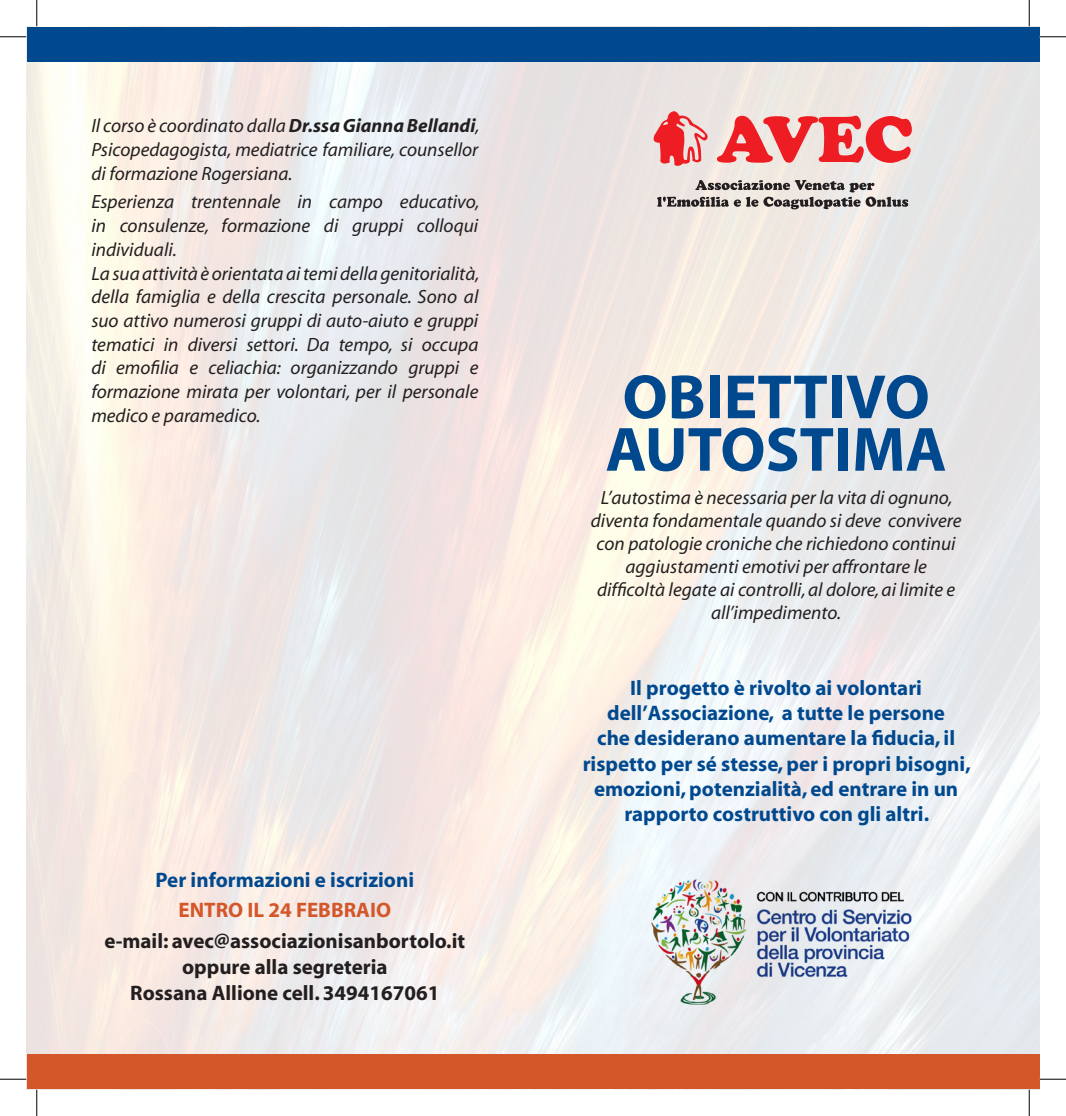
<style>
.page{position:relative;width:1066px;height:1116px;background:#fff}
.page>*{position:absolute;margin:0;border:0;box-sizing:border-box;transform-origin:0 0}
.t1{font:700 63px/52.5px "Myriad";color:#01498e}
.t2{font:700 21px/25.2px "Myriad";color:#01498e;text-align:center}
.t3{font:700 21px/25.7px "Myriad";color:#231f20;text-align:center}
.t4{font:700 21px "Myriad";color:#d4572a}
.t5{font:italic 19.25px/23.6px "Myriad";color:#231f20;text-align:center}
.s1{font-weight:700}
</style>
<div class="page">
<svg style="left:650px;top:111px;width:58px;height:57px"></svg>
<svg style="left:717px;top:116px;width:195px;height:47px"></svg>
<svg style="left:657px;top:180px;width:251px;height:29px"></svg>
<img style="left:650px;top:879px;width:262px;height:125px">
<div style="left:27px;top:27px;width:1012px;height:35px;background:#01498e"></div>
<div style="left:27px;top:1054px;width:1012px;height:34px;background:#d4572a"></div>
<svg style="left:0;top:36px;width:26px;height:1px"></svg>
<svg style="left:1039px;top:36px;width:27px;height:1px"></svg>
<svg style="left:0;top:1078px;width:26px;height:1px"></svg>
<svg style="left:1039px;top:1078px;width:27px;height:1px"></svg>
<svg style="left:36px;top:0;width:1px;height:26px"></svg>
<svg style="left:36px;top:1089px;width:1px;height:26px"></svg>
<svg style="left:1029px;top:0;width:1px;height:26px"></svg>
<svg style="left:1029px;top:1089px;width:1px;height:26px"></svg>
<p class="t5" style="left:91px;top:115px;width:390px;text-align:justify">Il corso è coordinato dalla <span class="s1">Dr.ssa Gianna Bellandi</span>, Psicopedagogista, mediatrice familiare, counsellor di formazione Rogersiana.</p>
<p class="t5" style="left:91px;top:191px;width:390px;text-align:left">Esperienza trentennale in campo educativo, in consulenze, formazione di gruppi colloqui individuali.<br>La sua attività è orientata ai temi della genitorialità, della famiglia e della crescita personale. Sono al suo attivo numerosi gruppi di auto-aiuto e gruppi tematici in diversi settori. Da tempo, si occupa di emofilia e celiachia: organizzando gruppi e formazione mirata per volontari, per il personale medico e paramedico.</p>
<p class="t2" style="left:156px;top:867px;width:260px">Per informazioni e iscrizioni</p>
<p class="t4" style="left:179px;top:899px;width:214px">ENTRO IL 24 FEBBRAIO</p>
<p class="t3" style="left:105px;top:928px;width:362px">e-mail: avec@associazionisanbortolo.it oppure alla segreteria<br>Rossana Allione cell. 3494167061</p>
<h1 class="t1" style="left:605px;top:373px;width:343px">OBIETTIVO<br>AUTOSTIMA</h1>
<p class="t5" style="left:591px;top:486px;width:372px;line-height:23.1px">L’autostima è necessaria per la vita di ognuno, diventa fondamentale quando si deve convivere con patologie croniche che richiedono continui aggiustamenti emotivi per affrontare le difficoltà legate ai controlli, al dolore, ai limite e all’impedimento.</p>
<p class="t2" style="left:582px;top:676px;width:390px">Il progetto è rivolto ai volontari dell’Associazione, a tutte le persone<br>che desiderano aumentare la fiducia, il rispetto per sé stesse, per i propri bisogni, emozioni, potenzialità, ed entrare in un rapporto costruttivo con gli altri.</p>
</div>
